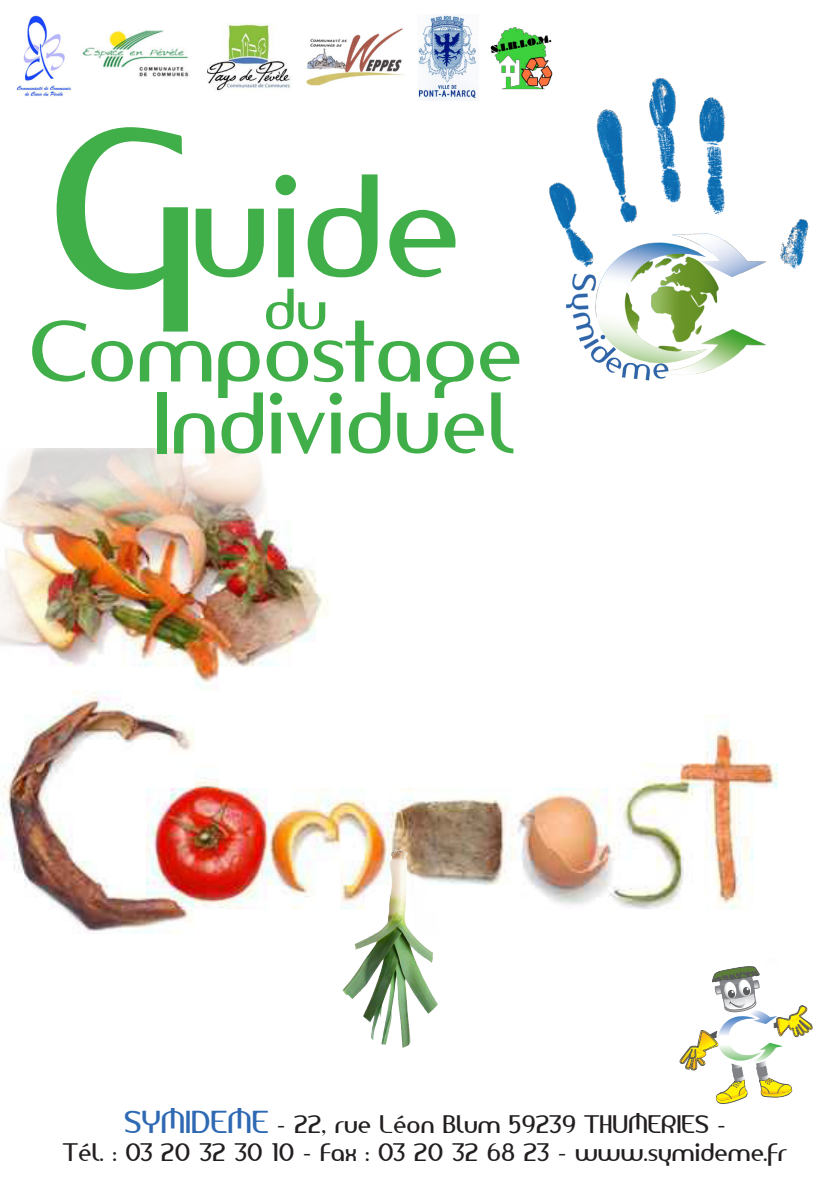
<style>
.page{position:relative;width:840px;height:1191px;background:#fff}
.page>*{position:absolute;margin:0;border:0;box-sizing:border-box;transform-origin:0 0}
.t1{font:214.6px "Amerika Sans";color:#40ae49}
.t2{font:137px "Amerika Sans";color:#40ae49}
.t3{font:81.4px "Amerika Sans";color:#40ae49}
.t4{font:54.2px "Amerika Sans";color:#40ae49}
.t5{font:23.8px "Amerika Sans";color:#231f20}
.s1{font-size:29.6px;color:#2f69b3}
</style>
<div class="page">
<img style="left:543px;top:78px;width:266px;height:303px">
<svg style="left:679px;top:966px;width:133px;height:139px"></svg>
<img style="left:0;top:448px;width:776px;height:486px">
<img style="left:339px;top:848px;width:100px;height:200px">
<img style="left:16px;top:15px;width:55px;height:82px">
<img style="left:82px;top:30px;width:107px;height:47px">
<img style="left:207px;top:24px;width:84px;height:67px">
<img style="left:306px;top:28px;width:98px;height:58px">
<img style="left:418px;top:14px;width:59px;height:86px">
<img style="left:490px;top:27px;width:63px;height:62px">
<p class="t1" style="left:45px;top:74px;width:151px">G</p>
<p class="t2" style="left:188px;top:140px;width:273px">uide</p>
<p class="t4" style="left:263px;top:275px;width:65px">du</p>
<p class="t3" style="left:28px;top:300px;width:495px">Compostage</p>
<p class="t3" style="left:153px;top:372px;width:361px">Individuel</p>
<p class="t5" style="left:124px;top:1109px;width:603px"><span class="s1">SYMIDEME</span> - 22, rue Léon Blum 59239 THUMERIES -</p>
<p class="t5" style="left:63px;top:1137px;width:725px">Tél. : 03 20 32 30 10 - Fax : 03 20 32 68 23 - www.symideme.fr</p>
</div>
